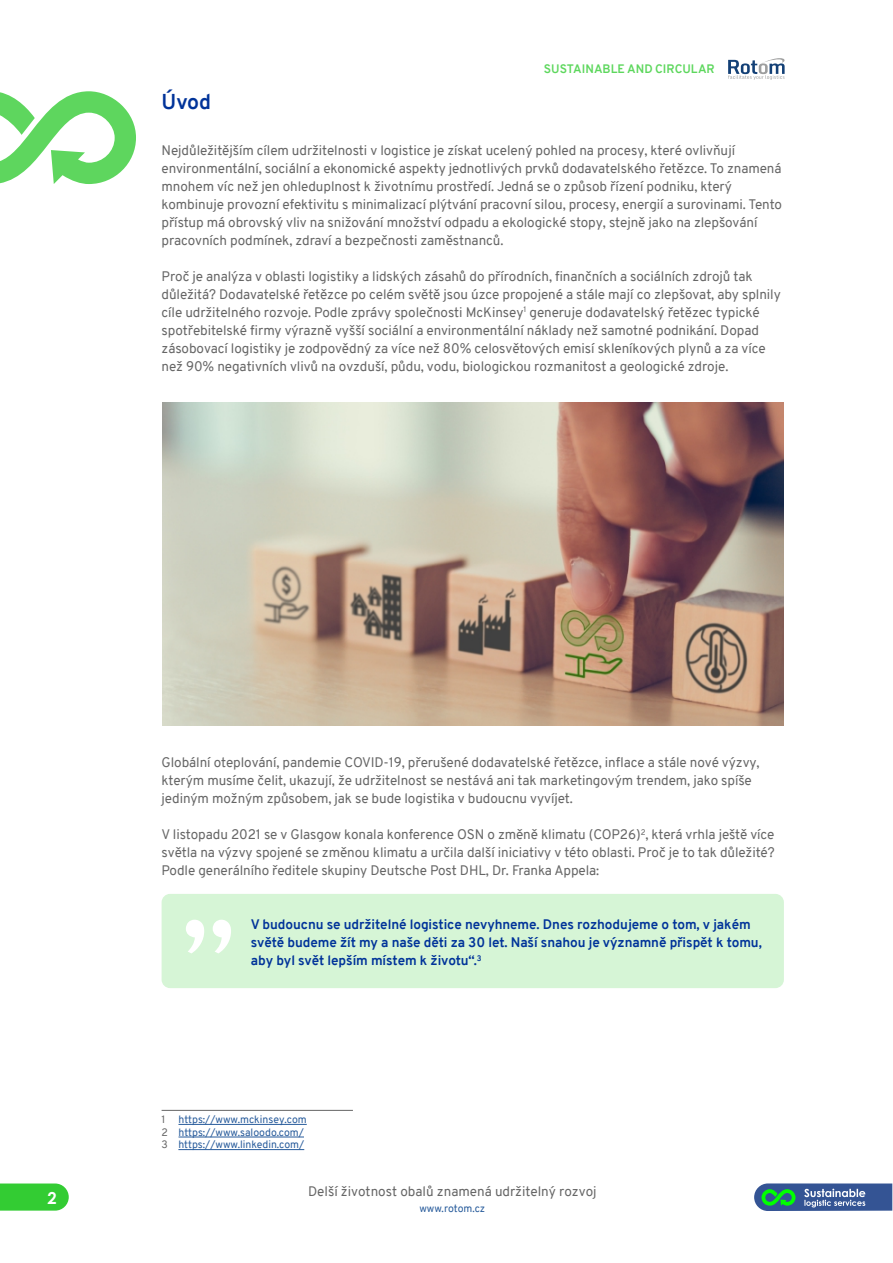
<style>
.page{position:relative;width:893px;height:1263px;background:#fff}
.page>*{position:absolute;margin:0;border:0;box-sizing:border-box;transform-origin:0 0}
.t1{font:700 21px "Overpass";color:#039}
.t2{font:700 16.5px "Century Gothic";color:#fff}
.t3{font:13.5px/18px "Overpass";letter-spacing:-.005em;color:#666}
.t4{font:700 13.5px/18px "Overpass";letter-spacing:-.005em;color:#039}
.t5{font:700 12px "Overpass";color:#5dd75d}
.t6{font:10.5px/12.6px "Overpass";color:#275b9b}
.s1{color:#666}
</style>
<div class="page">
<img style="left:162px;top:402px;width:622px;height:323px">
<svg style="left:0;top:91px;width:136px;height:93px"></svg>
<svg style="left:0;top:1183px;width:69px;height:27px;background:#3fcf3f"></svg>
<svg style="left:754px;top:1183px;width:138px;height:28px;background:#4b7897"></svg>
<svg style="left:728px;top:58px;width:57px;height:22px"></svg>
<div style="left:162px;top:894px;width:622px;height:94px;background:#d6f5d6;border-radius:9px"></div>
<svg style="left:186px;top:920px;width:45px;height:33px"></svg>
<hr style="left:162px;top:1110px;width:191px;height:1px;background:#666">
<hr style="left:178px;top:1124px;width:129px;height:1px;background:#275b9b">
<hr style="left:179px;top:1136px;width:125px;height:1px;background:#275b9b">
<hr style="left:178px;top:1149px;width:126px;height:1px;background:#275b9b">
<p class="t5" style="left:544px;top:61px;width:172px">SUSTAINABLE AND CIRCULAR</p>
<h1 class="t1" style="left:162px;top:87px;width:51px">Úvod</h1>
<p class="t3" style="left:162px;top:141px;width:622px">Nejdůležitějším cílem udržitelnosti v logistice je získat ucelený pohled na procesy, které ovlivňují environmentální, sociální a ekonomické aspekty jednotlivých prvků dodavatelského řetězce. To znamená mnohem víc než jen ohleduplnost k životnímu prostředí. Jedná se o způsob řízení podniku, který kombinuje provozní efektivitu s minimalizací plýtvání pracovní silou, procesy, energií a surovinami. Tento přístup má obrovský vliv na snižování množství odpadu a ekologické stopy, stejně jako na zlepšování pracovních podmínek, zdraví a bezpečnosti zaměstnanců.</p>
<p class="t3" style="left:162px;top:267px;width:621px">Proč je analýza v oblasti logistiky a lidských zásahů do přírodních, finančních a sociálních zdrojů tak důležitá? Dodavatelské řetězce po celém světě jsou úzce propojené a stále mají co zlepšovat, aby splnily cíle udržitelného rozvoje. Podle zprávy společnosti McKinsey<sup>1</sup> generuje dodavatelský řetězec typické spotřebitelské firmy výrazně vyšší sociální a environmentální náklady než samotné podnikání. Dopad zásobovací logistiky je zodpovědný za více než 80% celosvětových emisí skleníkových plynů a za více než 90% negativních vlivů na ovzduší, půdu, vodu, biologickou rozmanitost a geologické zdroje.</p>
<p class="t2" style="left:48px;top:1185px;width:11px">2</p>
<p class="t3" style="left:162px;top:753px;width:599px">Globální oteplování, pandemie COVID-19, přerušené dodavatelské řetězce, inflace a stále nové výzvy, kterým musíme čelit, ukazují, že udržitelnost se nestává ani tak marketingovým trendem, jako spíše jediným možným způsobem, jak se bude logistika v budoucnu vyvíjet.</p>
<p class="t3" style="left:162px;top:825px;width:615px;text-align:justify">V listopadu 2021 se v Glasgow konala konference OSN o změně klimatu (COP26)<sup>2</sup>, která vrhla ještě více světla na výzvy spojené se změnou klimatu a určila další iniciativy v této oblasti. Proč je to tak důležité?<br>Podle generálního ředitele skupiny Deutsche Post DHL, Dr. Franka Appela:</p>
<p class="t4" style="left:251px;top:915px;width:512px">V budoucnu se udržitelné logistice nevyhneme. Dnes rozhodujeme o tom, v jakém světě budeme žít my a naše děti za 30 let. Naší snahou je významně přispět k tomu, aby byl svět lepším místem k životu“.<sup>3</sup></p>
<p class="t6" style="left:162px;top:1113px;width:147px"><span class="s1">1</span> https://www.mckinsey.com<br><span class="s1">2</span> https://www.saloodo.com/<br><span class="s1">3</span> https://www.linkedin.com/</p>
<p class="t3" style="left:308px;top:1182px;width:290px">Delší životnost obalů znamená udržitelný rozvoj</p>
<p class="t6" style="left:419px;top:1202px;width:67px">www.rotom.cz</p>
</div>
